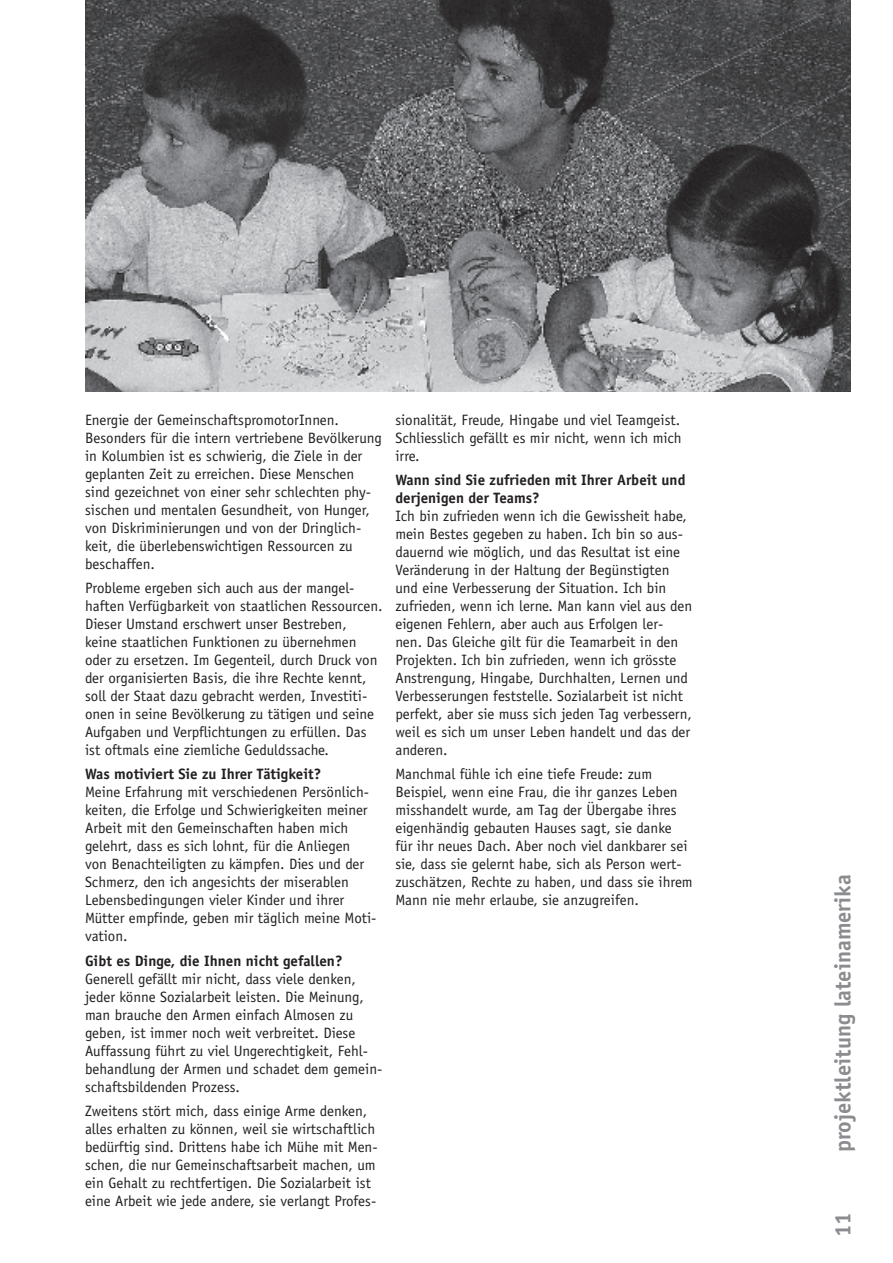
<style>
.page{position:relative;width:893px;height:1263px;background:#fff}
.page>*{position:absolute;margin:0;border:0;box-sizing:border-box;transform-origin:0 0}
.t1{font:700 22.5px "Officina Sans Std";color:#8a8c8f}
.t2{font:15px/18px "Officina Sans Std";color:#231f20}
.t3{font:700 15px/18px "Officina Sans Std";color:#231f20}
</style>
<div class="page">
<img style="left:85px;top:0;width:765px;height:391px">
<p class="t2" style="left:85px;top:411px;width:298px">Energie der GemeinschaftspromotorInnen.<br>Besonders für die intern vertriebene Bevölkerung in Kolumbien ist es schwierig, die Ziele in der geplanten Zeit zu erreichen. Diese Menschen sind gezeichnet von einer sehr schlechten phy&shy;sischen und mentalen Gesundheit, von Hunger, von Diskriminierungen und von der Dringlich&shy;keit, die überlebenswichtigen Ressourcen zu beschaffen.</p>
<p class="t2" style="left:85px;top:579px;width:299px">Probleme ergeben sich auch aus der mangel&shy;haften Verfügbarkeit von staatlichen Ressourcen.<br>Dieser Umstand erschwert unser Bestreben,<br>keine staatlichen Funktionen zu übernehmen oder zu ersetzen. Im Gegenteil, durch Druck von der organisierten Basis, die ihre Rechte kennt, soll der Staat dazu gebracht werden, Investiti&shy;onen in seine Bevölkerung zu tätigen und seine Aufgaben und Verpflichtungen zu erfüllen. Das ist oftmals eine ziemliche Geduldssache.</p>
<p class="t3" style="left:85px;top:765px;width:238px">Was motiviert Sie zu Ihrer Tätigkeit?</p>
<p class="t2" style="left:85px;top:783px;width:293px">Meine Erfahrung mit verschiedenen Persönlich&shy;keiten, die Erfolge und Schwierigkeiten meiner Arbeit mit den Gemeinschaften haben mich gelehrt, dass es sich lohnt, für die Anliegen<br>von Benachteiligten zu kämpfen. Dies und der Schmerz, den ich angesichts der miserablen Lebensbedingungen vieler Kinder und ihrer Mütter empfinde, geben mir täglich meine Moti&shy;vation.</p>
<p class="t3" style="left:85px;top:951px;width:259px">Gibt es Dinge, die Ihnen nicht gefallen?</p>
<p class="t2" style="left:85px;top:970px;width:299px">Generell gefällt mir nicht, dass viele denken, jeder könne Sozialarbeit leisten. Die Meinung, man brauche den Armen einfach Almosen zu geben, ist immer noch weit verbreitet. Diese Auffassung führt zu viel Ungerechtigkeit, Fehl&shy;behandlung der Armen und schadet dem gemein&shy;schaftsbildenden Prozess.</p>
<p class="t2" style="left:85px;top:1102px;width:294px">Zweitens stört mich, dass einige Arme denken, alles erhalten zu können, weil sie wirtschaftlich bedürftig sind. Drittens habe ich Mühe mit Men&shy;schen, die nur Gemeinschaftsarbeit machen, um ein Gehalt zu rechtfertigen. Die Sozialarbeit ist eine Arbeit wie jede andere, sie verlangt Profes-</p>
<p class="t2" style="left:395px;top:411px;width:288px;text-align:justify">sionalität, Freude, Hingabe und viel Teamgeist.<br>Schliesslich gefällt es mir nicht, wenn ich mich irre.</p>
<p class="t3" style="left:395px;top:471px;width:291px">Wann sind Sie zufrieden mit Ihrer Arbeit und derjenigen der Teams?</p>
<p class="t2" style="left:395px;top:507px;width:298px">Ich bin zufrieden wenn ich die Gewissheit habe, mein Bestes gegeben zu haben. Ich bin so aus&shy;dauernd wie möglich, und das Resultat ist eine Veränderung in der Haltung der Begünstigten und eine Verbesserung der Situation. Ich bin zufrieden, wenn ich lerne. Man kann viel aus den eigenen Fehlern, aber auch aus Erfolgen ler&shy;nen. Das Gleiche gilt für die Teamarbeit in den Projekten. Ich bin zufrieden, wenn ich grösste Anstrengung, Hingabe, Durchhalten, Lernen und Verbesserungen feststelle. Sozialarbeit ist nicht perfekt, aber sie muss sich jeden Tag verbessern, weil es sich um unser Leben handelt und das der anderen.</p>
<p class="t2" style="left:395px;top:765px;width:299px">Manchmal fühle ich eine tiefe Freude: zum Beispiel, wenn eine Frau, die ihr ganzes Leben misshandelt wurde, am Tag der Übergabe ihres eigenhändig gebauten Hauses sagt, sie danke<br>für ihr neues Dach. Aber noch viel dankbarer sei sie, dass sie gelernt habe, sich als Person wert&shy;zuschätzen, Rechte zu haben, und dass sie ihrem Mann nie mehr erlaube, sie anzugreifen.</p>
<h1 class="t1" style="left:829px;top:1152px;width:279px;rotate:-90deg">projektleitung lateinamerika</h1>
<h1 class="t1" style="left:829px;top:1237px;width:27px;rotate:-90deg">11</h1>
</div>
